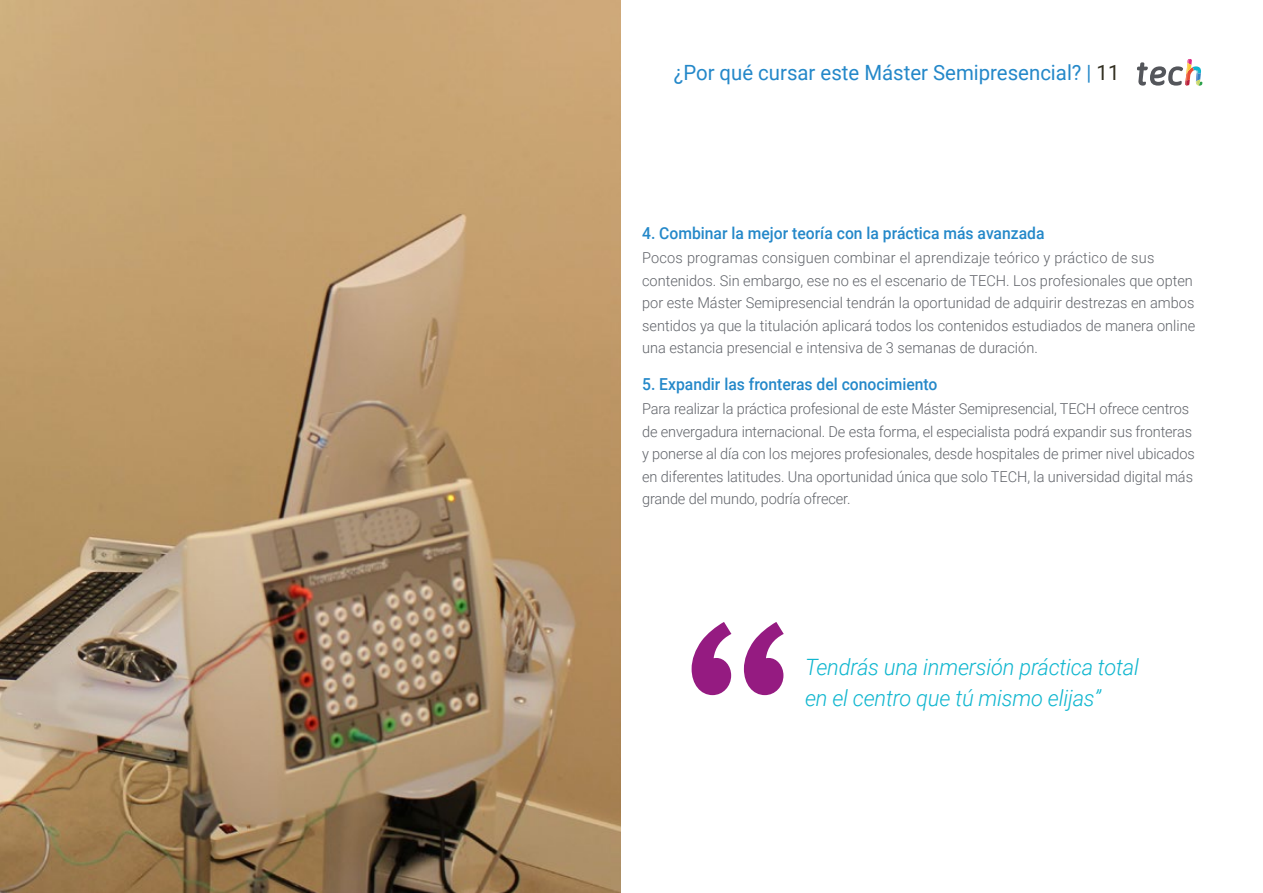
<style>
.page{position:relative;width:1263px;height:893px;background:#fff}
.page>*{position:absolute;margin:0;border:0;box-sizing:border-box;transform-origin:0 0}
.t1{font:italic 300 22.5px/31.5px "Roboto";letter-spacing:-.01em;color:#0fb6cf}
.t2{font:21px "Roboto";color:#2488c9}
.t3{font:500 16.5px "Roboto";color:#2488c9;scale:.95 1}
.t4{font:300 15px/22.5px "Roboto";letter-spacing:-.005em;color:#61646a}
.s1{color:#312e20}
</style>
<div class="page">
<svg style="left:1137px;top:59px;width:65px;height:27px"></svg>
<svg style="left:692px;top:622px;width:92px;height:73px"></svg>
<img style="left:0;top:0;width:621px;height:893px">
<h2 class="t2" style="left:674px;top:57px;width:447px">¿Por qué cursar este Máster Semipresencial? | <span class="s1">11</span></h2>
<p class="t3" style="left:642px;top:221px;width:425px">4. Combinar la mejor teoría con la práctica más avanzada</p>
<p class="t4" style="left:642px;top:246px;width:555px">Pocos programas consiguen combinar el aprendizaje teórico y práctico de sus contenidos. Sin embargo, ese no es el escenario de TECH. Los profesionales que opten por este Máster Semipresencial tendrán la oportunidad de adquirir destrezas en ambos sentidos ya que la titulación aplicará todos los contenidos estudiados de manera online una estancia presencial e intensiva de 3 semanas de duración.</p>
<p class="t3" style="left:642px;top:372px;width:312px">5. Expandir las fronteras del conocimiento</p>
<p class="t4" style="left:642px;top:397px;width:554px">Para realizar la práctica profesional de este Máster Semipresencial, TECH ofrece centros de envergadura internacional. De esta forma, el especialista podrá expandir sus fronteras y ponerse al día con los mejores profesionales, desde hospitales de primer nivel ubicados en diferentes latitudes. Una oportunidad única que solo TECH, la universidad digital más grande del mundo, podría ofrecer.</p>
<h1 class="t1" style="left:805px;top:650px;width:335px">Tendrás una inmersión práctica total en el centro que tú mismo elijas”</h1>
</div>
